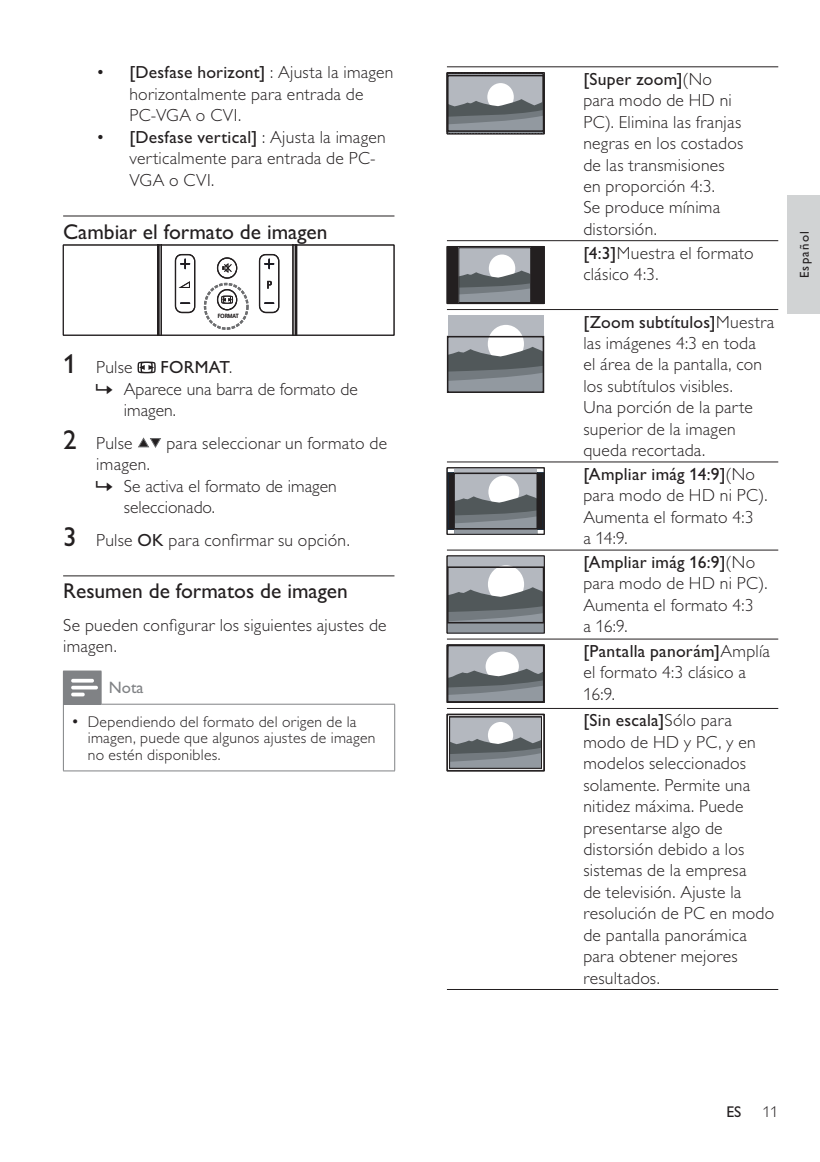
<style>
.page{position:relative;width:820px;height:1162px;background:#fff}
.page>*{position:absolute;margin:0;border:0;box-sizing:border-box;transform-origin:0 0}
.t1{font:21.45px "Gill Sans Alt One WGL";color:#231f20}
.t2{font:17.55px/21.5px "Gill Sans Alt One WGL Light";letter-spacing:.015em;color:#231f20}
.t3{font:17.55px "Gill Sans Alt One WGL";letter-spacing:.015em;color:#231f20}
.t4{font:16.5px "Gill Sans Alt One WGL";color:#808285}
.t5{font:16.5px "Gill Sans Alt One WGL Light";color:#231f20}
.t6{font:15.6px/16.5px "Gill Sans Alt One WGL Light";letter-spacing:.02em;color:#231f20}
.t7{font:15.6px "Gill Sans Alt One WGL";color:#231f20}
.t8{font:12.9px "Gill Sans Alt One WGL";letter-spacing:.1em;color:#231f20}
.t9{font:6.15px "Myriad";color:#231f20;scale:.95 1}
.s1{font-family:"Gill Sans Alt One WGL Light"}
.s2{font-family:"Gill Sans Alt One WGL";font-size:27.3px}
.s3{font-family:"Gill Sans Alt One WGL"}
</style>
<div class="page">
<hr style="left:447px;top:66px;width:331px;height:1px;background:#231f20">
<hr style="left:447px;top:240px;width:331px;height:1px;background:#231f20">
<hr style="left:447px;top:309px;width:331px;height:1px;background:#231f20">
<hr style="left:447px;top:461px;width:331px;height:1px;background:#231f20">
<hr style="left:447px;top:549px;width:331px;height:1px;background:#231f20">
<hr style="left:447px;top:638px;width:331px;height:1px;background:#231f20">
<hr style="left:447px;top:708px;width:331px;height:1px;background:#231f20">
<hr style="left:447px;top:988px;width:331px;height:1px;background:#231f20">
<div style="left:448px;top:73px;width:95px;height:57px;background:#b4b8bf"></div>
<div style="left:487px;top:83px;width:27px;height:28px;background:#fff;border-radius:50%"></div>
<svg style="left:450px;top:99px;width:91px;height:30px;background:#7c8387"></svg>
<div style="left:447px;top:75px;width:97px;height:57px;border:2px solid #231f20"></div>
<div style="left:447px;top:131px;width:97px;height:3px;border:1px dashed #231f20"></div>
<div style="left:447px;top:72px;width:97px;height:62px;border:1px solid #231f20"></div>
<div style="left:448px;top:247px;width:95px;height:56px;background:#231f20"></div>
<div style="left:458px;top:248px;width:72px;height:55px;background:#b4b8bf"></div>
<div style="left:489px;top:254px;width:26px;height:28px;background:#fff;border-radius:50%"></div>
<svg style="left:460px;top:270px;width:69px;height:31px;background:#7e8488"></svg>
<div style="left:458px;top:247px;width:73px;height:56px;border:1px solid #231f20"></div>
<div style="left:447px;top:246px;width:97px;height:57px;border:1px solid #231f20"></div>
<div style="left:447px;top:315px;width:96px;height:77px;background:#b4b8bf"></div>
<div style="left:488px;top:325px;width:36px;height:38px;background:#fff;border-radius:50%"></div>
<svg style="left:450px;top:347px;width:91px;height:43px;background:#7b8185"></svg>
<div style="left:447px;top:336px;width:97px;height:57px;border:2px solid #231f20"></div>
<div style="left:448px;top:473px;width:95px;height:55px;background:#231f20"></div>
<div style="left:447px;top:472px;width:97px;height:57px;border:2px solid #231f20"></div>
<div style="left:454px;top:467px;width:83px;height:67px;background:#b4b8bf"></div>
<div style="left:488px;top:475px;width:31px;height:33px;background:#fff;border-radius:50%"></div>
<svg style="left:454px;top:494px;width:83px;height:38px;background:#787f82"></svg>
<div style="left:453px;top:472px;width:85px;height:57px;border:2px solid #231f20"></div>
<div style="left:447px;top:467px;width:97px;height:67px;border:1px solid #231f20"></div>
<div style="left:448px;top:556px;width:95px;height:77px;background:#b4b8bf"></div>
<div style="left:488px;top:565px;width:36px;height:38px;background:#fff;border-radius:50%"></div>
<svg style="left:449px;top:587px;width:93px;height:44px;background:#797f83"></svg>
<div style="left:447px;top:566px;width:97px;height:57px;border:2px solid #231f20"></div>
<div style="left:447px;top:555px;width:97px;height:78px;border:1px solid #231f20"></div>
<svg style="left:449px;top:646px;width:93px;height:54px;background:#9a9fa4"></svg>
<div style="left:447px;top:644px;width:97px;height:58px;border:1px solid #231f20"></div>
<div style="left:449px;top:716px;width:92px;height:51px;background:#b4b8bf"></div>
<div style="left:488px;top:721px;width:25px;height:27px;background:#fff;border-radius:50%"></div>
<svg style="left:451px;top:737px;width:88px;height:29px;background:#7c8387"></svg>
<div style="left:449px;top:716px;width:92px;height:52px;border:1px solid #231f20"></div>
<div style="left:447px;top:714px;width:97px;height:57px;border:1px solid #231f20"></div>
<hr style="left:63px;top:215px;width:331px;height:1px;background:#231f20">
<hr style="left:63px;top:575px;width:331px;height:1px;background:#231f20">
<svg style="left:137px;top:361px;width:19px;height:12px"></svg>
<svg style="left:139px;top:438px;width:21px;height:9px"></svg>
<div style="left:63px;top:671px;width:38px;height:33px;background:#808285"></div>
<hr style="left:63px;top:670px;width:38px;height:1px;background:#808285">
<hr style="left:101px;top:671px;width:1px;height:33px;background:#808285">
<hr style="left:101px;top:703px;width:294px;height:1px;background:#808285">
<hr style="left:63px;top:704px;width:1px;height:66px;background:#808285">
<hr style="left:63px;top:770px;width:332px;height:1px;background:#808285">
<hr style="left:394px;top:704px;width:1px;height:66px;background:#808285">
<svg style="left:71px;top:678px;width:27px;height:18px"></svg>
<svg style="left:157px;top:247px;width:140px;height:86px"></svg>
<div style="left:63px;top:245px;width:331px;height:90px;border:1px solid #231f20"></div>
<div style="left:787px;top:195px;width:33px;height:119px;background:#d1d3d4"></div>
<p class="t3" style="left:129px;top:66px;width:266px">[Desfase horizont] <span class="s1">: Ajusta la imagen</span></p>
<p class="t2" style="left:129px;top:85px;width:236px">horizontalmente para entrada de<br>PC-VGA o CVI.</p>
<p class="t3" style="left:129px;top:131px;width:258px">[Desfase vertical] <span class="s1">: Ajusta la imagen</span></p>
<p class="t2" style="left:129px;top:149px;width:248px">verticalmente para entrada de PC-<br>VGA o CVI.</p>
<p class="t1" style="left:63px;top:224px;width:266px">Cambiar el formato de imagen</p>
<p class="t2" style="left:96px;top:64px;width:10px">•</p>
<p class="t2" style="left:96px;top:128px;width:10px">•</p>
<p class="t9" style="left:218px;top:313px;width:23px">FORMAT</p>
<p class="t2" style="left:63px;top:358px;width:71px"><span class="s2">1</span> Pulse</p>
<p class="t3" style="left:161px;top:361px;width:73px">FORMAT<span class="s1">.</span></p>
<p class="t2" style="left:124px;top:380px;width:235px">Aparece una barra de formato de imagen.</p>
<p class="t2" style="left:63px;top:434px;width:71px"><span class="s2">2</span> Pulse</p>
<p class="t2" style="left:166px;top:434px;width:222px">para seleccionar un formato de</p>
<p class="t2" style="left:124px;top:455px;width:214px;text-indent:-28px">imagen.<br>Se activa el formato de imagen seleccionado.</p>
<p class="t2" style="left:63px;top:530px;width:288px"><span class="s2">3</span> Pulse <span class="s3">OK</span> para con-rmar su opción.</p>
<p class="t1" style="left:63px;top:583px;width:286px">Resumen de formatos de imagen</p>
<p class="t2" style="left:63px;top:616px;width:325px">Se pueden con-gurar los siguientes ajustes de imagen.</p>
<p class="t4" style="left:109px;top:682px;width:36px">Nota</p>
<p class="t6" style="left:88px;top:715px;width:289px">Dependiendo del formato del origen de la imagen, puede que algunos ajustes de imagen no estén disponibles.</p>
<p class="t5" style="left:71px;top:715px;width:10px">•</p>
<p class="t3" style="left:583px;top:73px;width:130px">[Super zoom]<span class="s1">(No</span></p>
<p class="t2" style="left:583px;top:91px;width:161px">para modo de HD ni<br>PC). Elimina las franjas negras en los costados de las transmisiones en proporción 4:3.<br>Se produce mínima distorsión.</p>
<p class="t2" style="left:583px;top:244px;width:172px"><span class="s3">[4:3]</span>Muestra el formato clásico 4:3.</p>
<p class="t3" style="left:583px;top:315px;width:192px">[Zoom subtítulos]<span class="s1">Muestra</span></p>
<p class="t2" style="left:583px;top:334px;width:180px">las imágenes 4:3 en toda el área de la pantalla, con los subtítulos visibles.<br>Una porción de la parte superior de la imagen queda recortada.</p>
<p class="t3" style="left:583px;top:468px;width:173px">[Ampliar imág 14:9]<span class="s1">(No</span></p>
<p class="t2" style="left:583px;top:486px;width:186px">para modo de HD ni PC).<br>Aumenta el formato 4:3<br>a 14:9.</p>
<p class="t3" style="left:583px;top:556px;width:173px">[Ampliar imág 16:9]<span class="s1">(No</span></p>
<p class="t2" style="left:583px;top:574px;width:186px">para modo de HD ni PC).<br>Aumenta el formato 4:3<br>a 16:9.</p>
<p class="t3" style="left:583px;top:645px;width:188px">[Pantalla panorám]<span class="s1">Amplía</span></p>
<p class="t2" style="left:583px;top:663px;width:164px">el formato 4:3 clásico a<br>16:9.</p>
<p class="t3" style="left:583px;top:714px;width:150px">[Sin escala]<span class="s1">Sólo para</span></p>
<p class="t2" style="left:583px;top:733px;width:192px">modo de HD y PC, y en modelos seleccionados solamente. Permite una nitidez máxima. Puede presentarse algo de distorsión debido a los sistemas de la empresa<br>de televisión. Ajuste la resolución de PC en modo de pantalla panorámica para obtener mejores resultados.</p>
<p class="t8" style="left:800px;top:278px;width:49px;rotate:-90deg">Español</p>
<p class="t7" style="left:726px;top:1106px;width:16px">ES</p>
<p class="t6" style="left:762px;top:1104px;width:17px">11</p>
</div>
